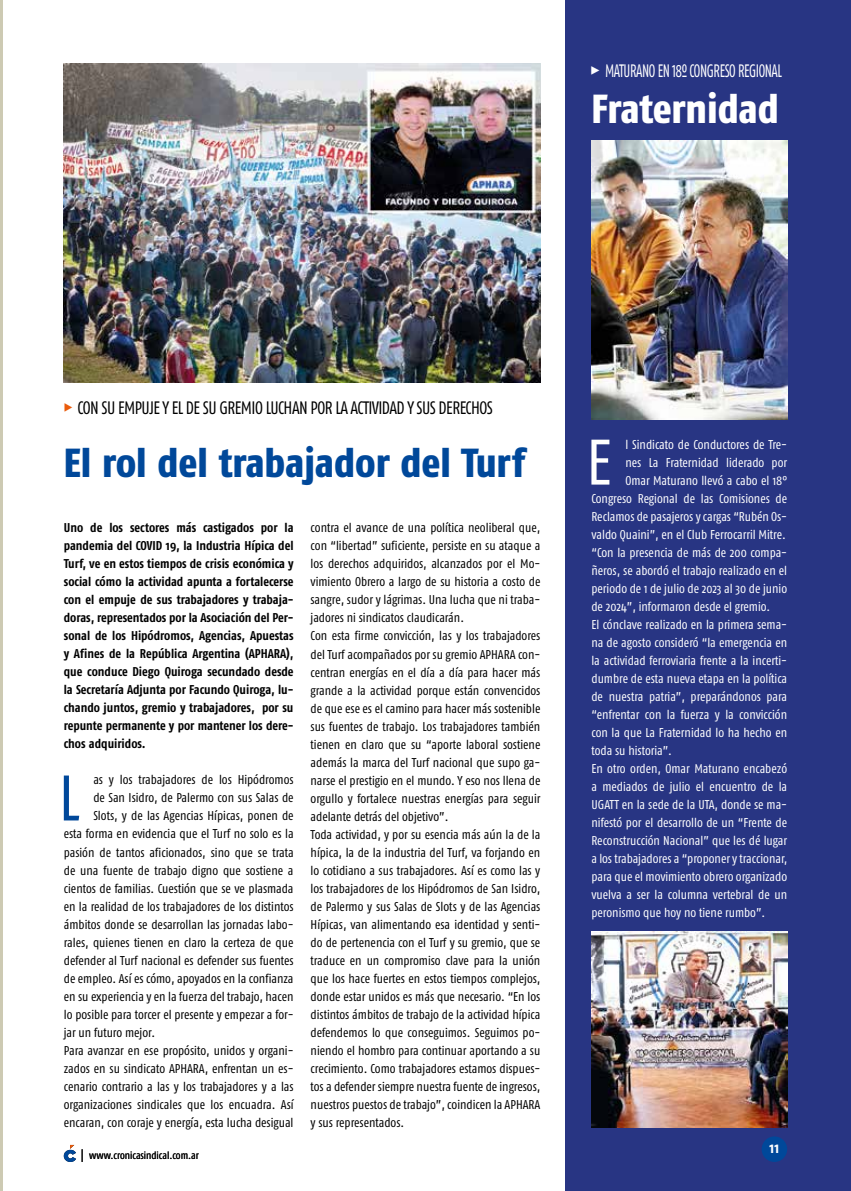
<style>
.page{position:relative;width:851px;height:1191px;background:#fff}
.page>*{position:absolute;margin:0;border:0;box-sizing:border-box;transform-origin:0 0}
.t1{font:64.2px "Fago Co";color:#fff}
.t2{font:64.2px "Fago Co";color:#00489a}
.t3{font:800 40.5px "Fago Co";color:#00489a}
.t4{font:800 40.5px "Fago Co";letter-spacing:-.005em;color:#fff}
.t5{font:18px "Fago Co Lf";letter-spacing:-.03em;color:#000;scale:.93 1}
.t6{font:18px "Fago Co Lf";letter-spacing:-.03em;color:#fff;scale:.77 1}
.t7{font:700 15px "Fago Co";color:#fff}
.t8{font:12.75px/18px "Fago Co";color:#000}
.t9{font:12.75px "Fago Co";color:#fff}
.t10{font:700 12.75px/18px "Fago Co";letter-spacing:-.005em;color:#000;text-align:justify}
.t11{font:10.5px "Fago Co";color:#000}
.s1{font-family:"Fago Co Extra Bold Caps Exp"}
.s2{font-family:"Fago Co Extra Bold Caps Exp";color:#ea5b0b}
</style>
<div class="page">
<hr style="left:0;top:0;width:2px;height:1191px;background:#cdcab3">
<div style="left:566px;top:0;width:284px;height:1191px;background:#283583"></div>
<div style="left:761px;top:1136px;width:26px;height:26px;background:#00489a;border-radius:50%"></div>
<svg style="left:64px;top:1145px;width:12px;height:17px"></svg>
<svg style="left:82px;top:1149px;width:1px;height:13px"></svg>
<img style="left:64px;top:64px;width:476px;height:319px">
<img style="left:591px;top:141px;width:196px;height:278px">
<img style="left:591px;top:931px;width:196px;height:196px">
<h3 class="t6" style="left:590px;top:60px;width:250px"><span class="s1">%</span> MATURANO EN 18º CONGRESO REGIONAL</h3>
<h2 class="t4" style="left:591px;top:85px;width:189px">Fraternidad</h2>
<h3 class="t5" style="left:64px;top:397px;width:463px"><span class="s2">%</span> CON SU EMPUJE Y EL DE SU GREMIO LUCHAN POR LA ACTIVIDAD Y SUS DERECHOS</h3>
<h2 class="t3" style="left:64px;top:438px;width:463px">El rol del trabajador del Turf</h2>
<p class="t10" style="left:64px;top:519px;width:231px">Uno de los sectores más castigados por la pandemia del COVID 19, la Industria Hípica del Turf, ve en estos tiempos de crisis económica y social cómo la actividad apunta a fortalecerse con el empuje de sus trabajadores y trabaja&shy;doras, representados por la Asociación del Per&shy;sonal de los Hipódromos, Agencias, Apuestas y Afines de la República Argentina (APHARA), que conduce Diego Quiroga secundado desde la Secretaría Adjunta por Facundo Quiroga, lu&shy;chando juntos, gremio y trabajadores, por su repunte permanente y por mantener los dere&shy;chos adquiridos.</p>
<h1 class="t2" style="left:59px;top:761px;width:23px">L</h1>
<p class="t8" style="left:93px;top:771px;width:202px">as y los trabajadores de los Hipódromos</p>
<p class="t8" style="left:310px;top:519px;width:231px">contra el avance de una política neoliberal que, con “libertad” suficiente, persiste en su ataque a los derechos adquiridos, alcanzados por el Mo&shy;vimiento Obrero a largo de su historia a costo de sangre, sudor y lágrimas. Una lucha que ni traba&shy;jadores ni sindicatos claudicarán.<br>Con esta firme convicción, las y los trabajadores del Turf acompañados por su gremio APHARA con&shy;centran energías en el día a día para hacer más grande a la actividad porque están convencidos de que ese es el camino para hacer más sostenible sus fuentes de trabajo. Los trabajadores también tienen en claro que su “aporte laboral sostiene además la marca del Turf nacional que supo ga&shy;narse el prestigio en el mundo. Y eso nos llena de orgullo y fortalece nuestras energías para seguir adelante detrás del objetivo”.<br>Toda actividad, y por su esencia más aún la de la hípica, la de la industria del Turf, va forjando en lo cotidiano a sus trabajadores. Así es como las y los trabajadores de los Hipódromos de San Isidro, de Palermo y sus Salas de Slots y de las Agencias Hípicas, van alimentando esa identidad y senti&shy;do de pertenencia con el Turf y su gremio, que se traduce en un compromiso clave para la unión que los hace fuertes en estos tiempos complejos, donde estar unidos es más que necesario. “En los distintos ámbitos de trabajo de la actividad hípica defendemos lo que conseguimos. Seguimos po&shy;niendo el hombro para continuar aportando a su crecimiento. Como trabajadores estamos dispues&shy;tos a defender siempre nuestra fuente de ingresos, nuestros puestos de trabajo”, coindicen la APHARA y sus representados.</p>
<p class="t8" style="left:93px;top:789px;width:202px">de San Isidro, de Palermo con sus Salas de</p>
<p class="t8" style="left:93px;top:807px;width:202px">Slots, y de las Agencias Hípicas, ponen de</p>
<p class="t8" style="left:64px;top:825px;width:231px">esta forma en evidencia que el Turf no solo es la</p>
<p class="t8" style="left:64px;top:843px;width:231px">pasión de tantos aficionados, sino que se trata</p>
<p class="t8" style="left:64px;top:861px;width:231px">de una fuente de trabajo digno que sostiene a</p>
<p class="t8" style="left:64px;top:879px;width:231px">cientos de familias. Cuestión que se ve plasmada</p>
<p class="t8" style="left:64px;top:897px;width:231px">en la realidad de los trabajadores de los distintos</p>
<p class="t8" style="left:64px;top:915px;width:231px">ámbitos donde se desarrollan las jornadas labo-</p>
<p class="t8" style="left:64px;top:933px;width:231px">rales, quienes tienen en claro la certeza de que</p>
<p class="t8" style="left:64px;top:951px;width:231px">defender al Turf nacional es defender sus fuentes</p>
<p class="t8" style="left:64px;top:969px;width:231px">de empleo. Así es cómo, apoyados en la confianza</p>
<p class="t8" style="left:64px;top:987px;width:231px">en su experiencia y en la fuerza del trabajo, hacen</p>
<p class="t8" style="left:64px;top:1005px;width:231px">lo posible para torcer el presente y empezar a for-</p>
<p class="t8" style="left:64px;top:1023px;width:93px">jar un futuro mejor.</p>
<p class="t8" style="left:64px;top:1041px;width:231px">Para avanzar en ese propósito, unidos y organi-</p>
<p class="t8" style="left:64px;top:1059px;width:231px">zados en su sindicato APHARA, enfrentan un es-</p>
<p class="t8" style="left:64px;top:1077px;width:231px">cenario contrario a las y los trabajadores y a las</p>
<p class="t8" style="left:64px;top:1095px;width:231px">organizaciones sindicales que los encuadra. Así</p>
<p class="t8" style="left:64px;top:1113px;width:231px">encaran, con coraje y energía, esta lucha desigual</p>
<p class="t11" style="left:89px;top:1149px;width:111px">www.cronicasindical.com.ar</p>
<h1 class="t1" style="left:586px;top:426px;width:27px">E</h1>
<p class="t9" style="left:625px;top:437px;width:163px">l Sindicato de Conductores de Tre-</p>
<p class="t9" style="left:625px;top:455px;width:163px">nes La Fraternidad liderado por</p>
<p class="t9" style="left:625px;top:473px;width:163px">Omar Maturano llevó a cabo el 18°</p>
<p class="t9" style="left:591px;top:491px;width:197px">Congreso Regional de las Comisiones de</p>
<p class="t9" style="left:591px;top:509px;width:197px">Reclamos de pasajeros y cargas “Rubén Os-</p>
<p class="t9" style="left:591px;top:527px;width:196px">valdo Quaini”, en el Club Ferrocarril Mitre.</p>
<p class="t9" style="left:591px;top:545px;width:197px">“Con la presencia de más de 200 compa-</p>
<p class="t9" style="left:591px;top:563px;width:197px">ñeros, se abordó el trabajo realizado en el</p>
<p class="t9" style="left:591px;top:581px;width:197px">periodo de 1 de julio de 2023 al 30 de junio</p>
<p class="t9" style="left:591px;top:599px;width:180px">de 2024”, informaron desde el gremio.</p>
<p class="t9" style="left:591px;top:617px;width:197px">El cónclave realizado en la primera sema-</p>
<p class="t9" style="left:591px;top:635px;width:197px">na de agosto consideró “la emergencia en</p>
<p class="t9" style="left:591px;top:653px;width:197px">la actividad ferroviaria frente a la incerti-</p>
<p class="t9" style="left:591px;top:671px;width:197px">dumbre de esta nueva etapa en la política</p>
<p class="t9" style="left:591px;top:689px;width:197px">de nuestra patria”, preparándonos para</p>
<p class="t9" style="left:591px;top:707px;width:197px">“enfrentar con la fuerza y la convicción</p>
<p class="t9" style="left:591px;top:725px;width:197px">con la que La Fraternidad lo ha hecho en</p>
<p class="t9" style="left:591px;top:743px;width:82px">toda su historia”.</p>
<p class="t9" style="left:591px;top:761px;width:197px">En otro orden, Omar Maturano encabezó</p>
<p class="t9" style="left:591px;top:779px;width:197px">a mediados de julio el encuentro de la</p>
<p class="t9" style="left:591px;top:797px;width:197px">UGATT en la sede de la UTA, donde se ma-</p>
<p class="t9" style="left:591px;top:815px;width:197px">nifestó por el desarrollo de un “Frente de</p>
<p class="t9" style="left:591px;top:833px;width:197px">Reconstrucción Nacional” que les dé lugar</p>
<p class="t9" style="left:591px;top:851px;width:197px">a los trabajadores a “proponer y traccionar,</p>
<p class="t9" style="left:591px;top:869px;width:197px">para que el movimiento obrero organizado</p>
<p class="t9" style="left:591px;top:887px;width:197px">vuelva a ser la columna vertebral de un</p>
<p class="t9" style="left:591px;top:905px;width:175px">peronismo que hoy no tiene rumbo”.</p>
<p class="t7" style="left:769px;top:1138px;width:11px">11</p>
</div>
